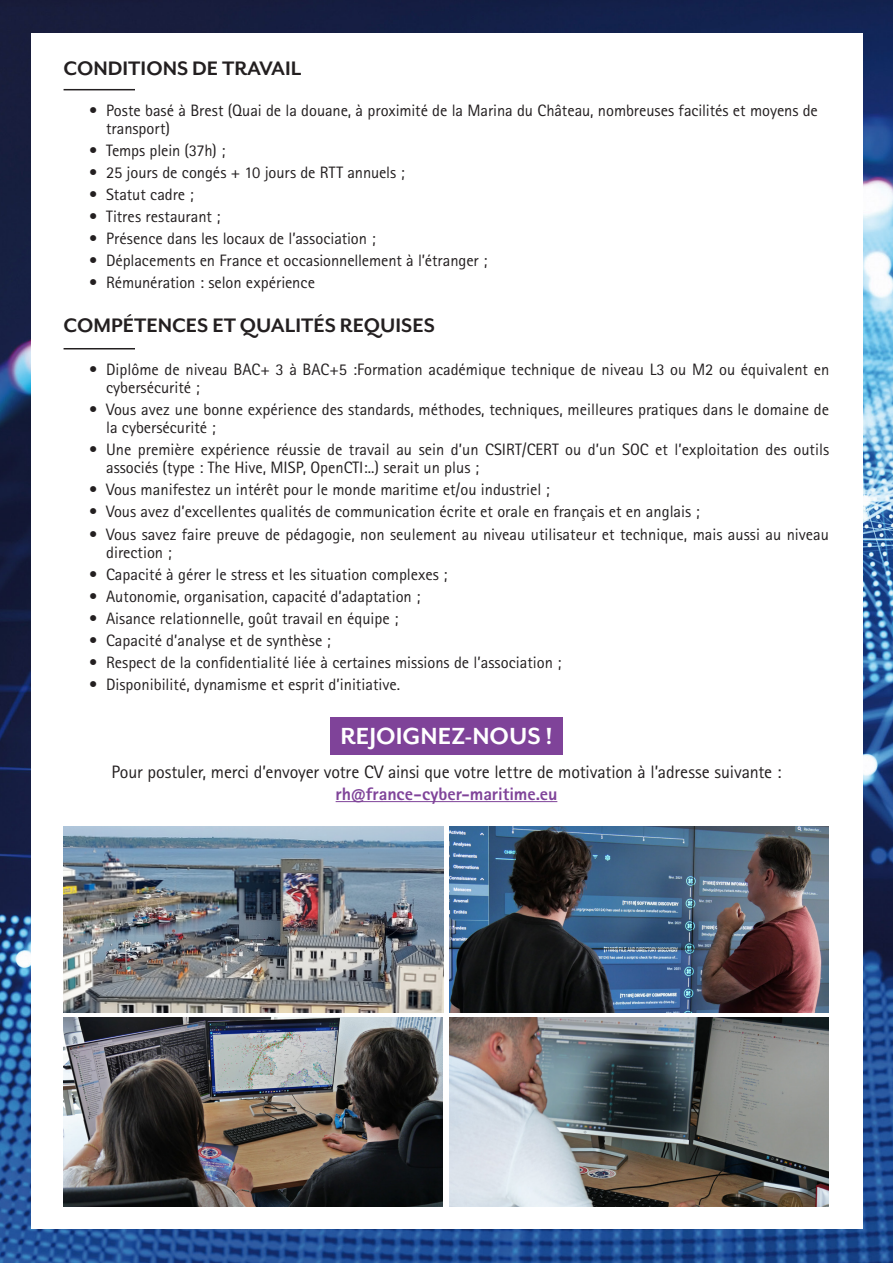
<style>
.page{position:relative;width:893px;height:1263px;background:#fff}
.page>*{position:absolute;margin:0;border:0;box-sizing:border-box;transform-origin:0 0}
.t1{font:700 26.85px "Mr Eaves San OT";color:#fff}
.t2{font:700 22.5px "Mr Eaves San OT";color:#231f20}
.t3{font:18px "Rotis Sans Serif Pro";letter-spacing:-.01em;color:#231f20}
.t4{font:800 18px "Rotis Sans Serif Pro";letter-spacing:-.005em;color:#7f4399}
.t5{font:16.5px/18px "Rotis Sans Serif Pro";color:#231f20}
</style>
<div class="page">
<img style="left:0;top:0;width:893px;height:1263px">
<div style="left:31px;top:34px;width:831px;height:1195px;background:#fff"></div>
<hr style="left:64px;top:348px;width:71px;height:1px;background:#231f20">
<div style="left:330px;top:717px;width:233px;height:37px;background:#7f4399"></div>
<hr style="left:336px;top:801px;width:221px;height:1px;background:#7f4399">
<hr style="left:64px;top:89px;width:71px;height:1px;background:#231f20">
<img style="left:449px;top:826px;width:380px;height:187px">
<img style="left:63px;top:826px;width:380px;height:187px">
<img style="left:449px;top:1018px;width:380px;height:188px">
<img style="left:63px;top:1018px;width:380px;height:188px">
<p class="t2" style="left:64px;top:56px;width:239px">CONDITIONS DE TRAVAIL</p>
<p class="t5" style="left:106px;top:101px;width:713px;text-indent:-17px">• Poste basé à Brest (Quai de la douane, à proximité de la Marina du Château, nombreuses facilités et moyens de transport)</p>
<p class="t5" style="left:89px;top:141px;width:138px">• Temps plein (37h) ;</p>
<p class="t5" style="left:89px;top:163px;width:317px">• 25 jours de congés + 10 jours de RTT annuels ;</p>
<p class="t5" style="left:89px;top:185px;width:106px">• Statut cadre ;</p>
<p class="t5" style="left:89px;top:208px;width:133px">• Titres restaurant ;</p>
<p class="t5" style="left:89px;top:230px;width:288px">• Présence dans les locaux de l’association ;</p>
<p class="t5" style="left:89px;top:252px;width:400px">• Déplacements en France et occasionnellement à l’étranger ;</p>
<p class="t5" style="left:89px;top:274px;width:227px">• Rémunération : selon expérience</p>
<p class="t2" style="left:64px;top:313px;width:373px">COMPÉTENCES ET QUALITÉS REQUISES</p>
<p class="t5" style="left:106px;top:361px;width:725px;text-indent:-17px">• Diplôme de niveau BAC+ 3 à BAC+5 :Formation académique technique de niveau L3 ou M2 ou équivalent en cybersécurité ;</p>
<p class="t5" style="left:106px;top:401px;width:725px;text-indent:-17px">• Vous avez une bonne expérience des standards, méthodes, techniques, meilleures pratiques dans le domaine de la cybersécurité ;</p>
<p class="t5" style="left:106px;top:441px;width:725px;text-indent:-17px">• Une première expérience réussie de travail au sein d’un CSIRT/CERT ou d’un SOC et l’exploitation des outils associés (type : The Hive, MISP, OpenCTI:..) serait un plus ;</p>
<p class="t5" style="left:89px;top:481px;width:462px">• Vous manifestez un intérêt pour le monde maritime et/ou industriel ;</p>
<p class="t5" style="left:89px;top:503px;width:612px">• Vous avez d’excellentes qualités de communication écrite et orale en français et en anglais ;</p>
<p class="t5" style="left:106px;top:525px;width:725px;text-indent:-17px">• Vous savez faire preuve de pédagogie, non seulement au niveau utilisateur et technique, mais aussi au niveau direction ;</p>
<p class="t5" style="left:89px;top:565px;width:360px">• Capacité à gérer le stress et les situation complexes ;</p>
<p class="t5" style="left:89px;top:587px;width:333px">• Autonomie, organisation, capacité d’adaptation ;</p>
<p class="t5" style="left:89px;top:609px;width:311px">• Aisance relationnelle, goût travail en équipe ;</p>
<p class="t5" style="left:89px;top:631px;width:243px">• Capacité d’analyse et de synthèse ;</p>
<p class="t5" style="left:89px;top:653px;width:474px">• Respect de la confidentialité liée à certaines missions de l’association ;</p>
<p class="t5" style="left:89px;top:675px;width:313px">• Disponibilité, dynamisme et esprit d’initiative.</p>
<p class="t1" style="left:340px;top:721px;width:214px">REJOIGNEZ-NOUS !</p>
<p class="t3" style="left:111px;top:761px;width:672px">Pour postuler, merci d’envoyer votre CV ainsi que votre lettre de motivation à l’adresse suivante :</p>
<p class="t4" style="left:336px;top:782px;width:223px">rh@france-cyber-maritime.eu</p>
</div>
